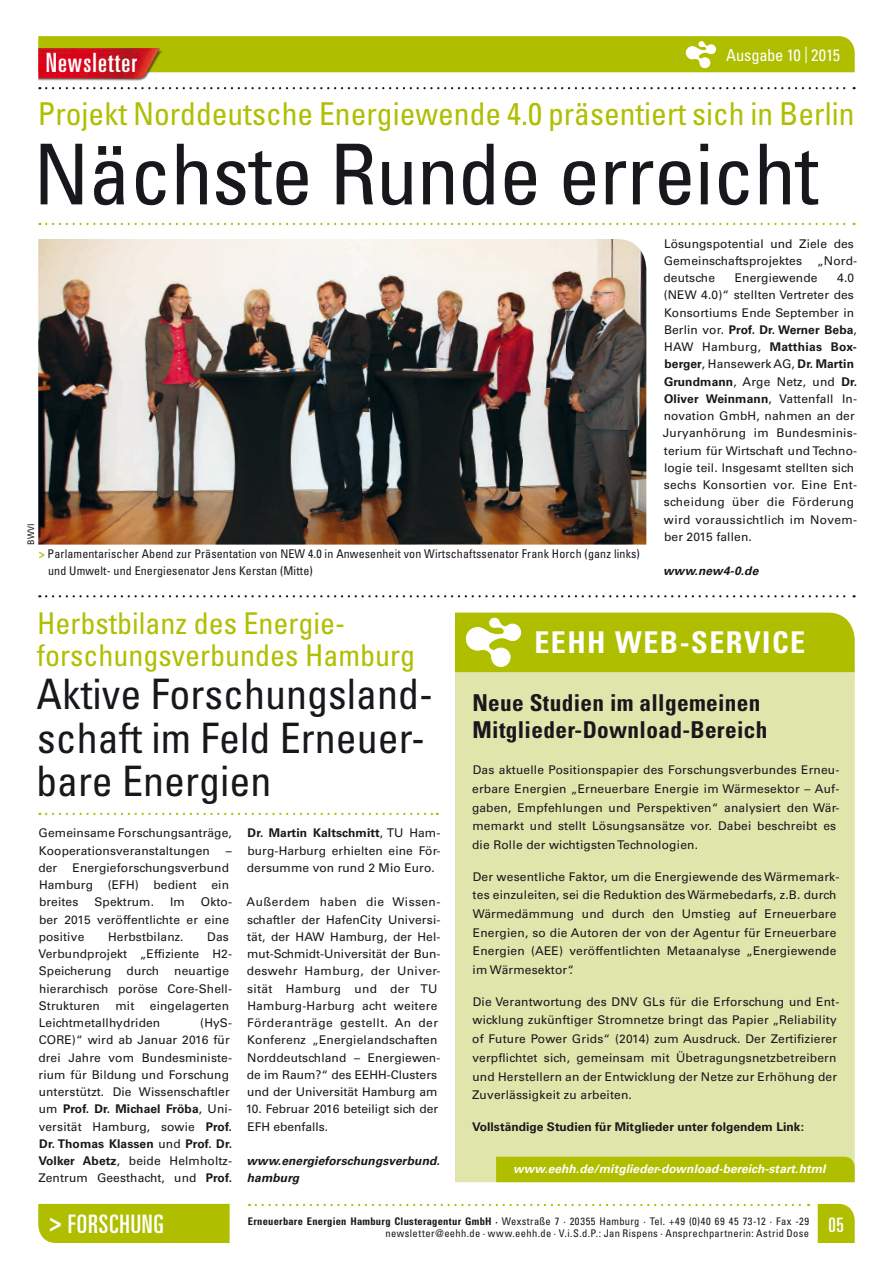
<style>
.page{position:relative;width:893px;height:1263px;background:#fff}
.page>*{position:absolute;margin:0;border:0;box-sizing:border-box;transform-origin:0 0}
.t1{font:condensed 84px "Univers LT Std";letter-spacing:-.01em;color:#1a171c}
.t2{font:condensed 42px/43.5px "Univers LT Std";color:#1a171c}
.t3{font:condensed 31.5px "Univers LT Std";color:#afbf00}
.t4{font:condensed 30px/31.5px "Univers LT Std";color:#afbf00}
.t5{font:700 condensed 30px "Univers LT Std";letter-spacing:.05em;color:#fff}
.t6{font:ultra-condensed 26.55px "Univers LT Std";letter-spacing:.045em;color:#fff}
.t7{font:ultra-condensed 25.5px "Univers LT Std";letter-spacing:.035em;color:#fff}
.t8{font:700 condensed 23.25px/27px "Univers LT Std";letter-spacing:.015em;color:#1a171c}
.t9{font:condensed 16.5px "Univers LT Std";letter-spacing:-.015em;color:#fff}
.t10{font:12px/17.2px "Univers LT Std";letter-spacing:.01em;color:#1a171c}
.t11{font:condensed 12px/17.2px "Univers LT Std";letter-spacing:.01em;color:#1a171c}
.t12{font:700 12px "Univers LT Std";letter-spacing:.005em;color:#1a171c}
.t13{font:italic 700 12px "Univers LT Std";letter-spacing:.005em;color:#fff}
.t14{font:italic 700 12px/17.2px "Univers LT Std";letter-spacing:.01em;color:#1a171c}
.t15{font:condensed 10.5px/12.6px "Univers LT Std";letter-spacing:.035em;color:#1a171c}
.t16{font:condensed 9px "Univers LT Std";color:#1a171c}
.s1{font-weight:700;color:#afbf00}
.s2{font-weight:700}
.s3{font-weight:700;font-stretch:condensed}
</style>
<div class="page">
<img style="left:38px;top:72px;width:150px;height:9px">
<svg style="left:46px;top:87px;width:809px;height:2px"></svg>
<svg style="left:38px;top:36px;width:817px;height:36px;background:#b3af07"></svg>
<svg style="left:256px;top:1204px;width:553px;height:2px"></svg>
<svg style="left:818px;top:1204px;width:37px;height:39px"></svg>
<div style="left:38px;top:1204px;width:192px;height:39px;background:#afbf00"></div>
<svg style="left:46px;top:223px;width:809px;height:2px"></svg>
<svg style="left:46px;top:595px;width:809px;height:2px"></svg>
<img style="left:38px;top:239px;width:608px;height:306px">
<svg style="left:46px;top:813px;width:392px;height:2px"></svg>
<div style="left:455px;top:672px;width:400px;height:510px;background:#e0e5ac"></div>
<div style="left:455px;top:613px;width:400px;height:59px;background:#afbf00"></div>
<div style="left:496px;top:1157px;width:359px;height:25px;background:#afbf00"></div>
<h3 class="t6" style="left:46px;top:48px;width:93px">Newsletter</h3>
<h3 class="t9" style="left:726px;top:44px;width:116px">Ausgabe 10 | 2015</h3>
<h3 class="t3" style="left:38px;top:94px;width:818px">Projekt Norddeutsche Energiewende 4.0 präsentiert sich in Berlin</h3>
<h1 class="t1" style="left:33px;top:121px;width:786px">Nächste Runde erreicht</h1>
<p class="t16" style="left:25px;top:545px;width:23px;rotate:-90deg">BWVI</p>
<p class="t11" style="left:48px;top:545px;width:593px;text-indent:-9px"><span class="s1">&gt;</span> Parlamentarischer Abend zur Präsentation von NEW 4.0 in Anwesenheit von Wirtschaftssenator Frank Horch (ganz links) und Umwelt- und Energiesenator Jens Kerstan (Mitte)</p>
<p class="t10" style="left:664px;top:235px;width:192px">Lösungspotential und Ziele des<br>Gemeinschaftsprojektes</p>
<p class="t10" style="left:817px;top:252px;width:41px">„Nord-</p>
<p class="t10" style="left:663px;top:269px;width:53px">deutsche</p>
<p class="t10" style="left:735px;top:269px;width:84px">Energiewende</p>
<p class="t10" style="left:663px;top:269px;width:196px;text-indent:174px">4.0 (NEW 4.0)“ stellten Vertreter des<br>Konsortiums Ende September in<br>Berlin vor. <span class="s2">Prof. Dr. Werner Beba</span>,<br>HAW Hamburg, <span class="s2">Matthias Box&shy;berger</span>, Hansewerk AG, <span class="s2">Dr. Martin<br>Grundmann</span>, Arge Netz, und <span class="s2">Dr.<br>Oliver Weinmann</span>, Vattenfall In&shy;novation GmbH, nahmen an der<br>Juryanhörung im Bundesminis&shy;terium für Wirtschaft und Techno&shy;logie teil. Insgesamt stellten sich sechs Konsortien vor. Eine Ent&shy;scheidung über die Förderung wird voraussichtlich im Novem&shy;ber 2015 fallen.</p>
<p class="t14" style="left:663px;top:563px;width:97px">www.new4-0.de</p>
<h3 class="t4" style="left:37px;top:607px;width:380px">Herbstbilanz des Energie&shy;forschungsverbundes Hamburg</h3>
<h2 class="t2" style="left:36px;top:672px;width:399px">Aktive Forschungsland&shy;schaft im Feld Erneuer&shy;bare Energien</h2>
<p class="t10" style="left:39px;top:824px;width:195px">Gemeinsame Forschungsanträge,<br>Kooperationsveranstaltungen</p>
<p class="t10" style="left:226px;top:842px;width:7px">–</p>
<p class="t10" style="left:39px;top:859px;width:192px;text-align:justify;text-indent:34px">Energieforschungsverbund Hamburg (EFH) bedient ein breites</p>
<p class="t10" style="left:38px;top:859px;width:20px">der</p>
<p class="t10" style="left:39px;top:893px;width:195px;text-indent:162px">Okto&shy;ber 2015 veröffentlichte er eine positive</p>
<p class="t10" style="left:94px;top:893px;width:61px">Spektrum.</p>
<p class="t10" style="left:170px;top:893px;width:16px">Im</p>
<p class="t10" style="left:39px;top:928px;width:195px;text-indent:169px">Das<br>Verbundprojekt „Effiziente H2-<br>Speicherung</p>
<p class="t10" style="left:108px;top:928px;width:77px">Herbstbilanz.</p>
<p class="t10" style="left:127px;top:962px;width:34px">durch</p>
<p class="t10" style="left:39px;top:962px;width:195px;text-indent:136px">neuartige hierarchisch poröse Core-Shell-<br>Strukturen</p>
<p class="t10" style="left:39px;top:997px;width:192px;text-indent:111px">eingelagerten<br>Leichtmetallhydriden</p>
<p class="t10" style="left:115px;top:997px;width:20px">mit</p>
<p class="t10" style="left:38px;top:1014px;width:195px;text-indent:162px">(HyS-<br>CORE)“ wird ab Januar 2016 für drei Jahre vom Bundesministe&shy;rium für Bildung und Forschung unterstützt. Die Wissenschaftler um <span class="s2">Prof. Dr. Michael Fröba</span>, Uni&shy;versität Hamburg, sowie <span class="s2">Prof.<br>Dr. Thomas Klassen</span> und <span class="s2">Prof. Dr.<br>Volker Abetz</span>, beide Helmholtz-<br>Zentrum Geesthacht, und <span class="s2">Prof.</span></p>
<p class="t10" style="left:247px;top:825px;width:195px;text-align:justify"><span class="s2">Dr. Martin Kaltschmitt</span>, TU Ham&shy;burg-Harburg erhielten eine För&shy;dersumme von rund 2 Mio Euro.</p>
<p class="t10" style="left:247px;top:894px;width:195px">Außerdem haben die Wissen&shy;schaftler der HafenCity Universi&shy;tät, der HAW Hamburg, der Hel&shy;mut-Schmidt-Universität der Bun&shy;deswehr Hamburg, der Univer&shy;sität Hamburg und der TU<br>Hamburg-Harburg acht weitere<br>Förderanträge gestellt. An der<br>Konferenz „Energielandschaften<br>Norddeutschland – Energiewen&shy;de im Raum?“ des EEHH-Clusters und der Universität Hamburg am</p>
<p class="t10" style="left:246px;top:1100px;width:194px">10. Februar 2016 beteiligt sich der<br>EFH ebenfalls.</p>
<p class="t14" style="left:246px;top:1152px;width:195px">www.energieforschungsverbund. hamburg</p>
<h3 class="t5" style="left:534px;top:624px;width:272px">EEHH WEB-SERVICE</h3>
<h3 class="t8" style="left:472px;top:689px;width:297px">Neue Studien im allgemeinen<br>Mitglieder-Download-Bereich</h3>
<p class="t10" style="left:472px;top:760px;width:369px;line-height:18.8px">Das aktuelle Positionspapier des Forschungsverbundes Erneu&shy;erbare Energien „Erneuerbare Energie im Wärmesektor – Auf&shy;gaben, Empfehlungen und Perspektiven“ analysiert den Wär&shy;memarkt und stellt Lösungsansätze vor. Dabei beschreibt es die Rolle der wichtigsten Technologien.</p>
<p class="t10" style="left:473px;top:867px;width:368px;line-height:18.8px">Der wesentliche Faktor, um die Energiewende des Wärmemark&shy;tes einzuleiten, sei die Reduktion des Wärmebedarfs, z.B. durch Wärmedämmung und durch den Umstieg auf Erneuerbare Energien, so die Autoren der von der Agentur für Erneuerbare Energien (AEE) veröffentlichten Metaanalyse „Energiewende im Wärmesektor“.</p>
<p class="t10" style="left:472px;top:992px;width:369px;line-height:18.8px">Die Verantwortung des DNV GLs für die Erforschung und Ent&shy;wicklung zukünftiger Stromnetze bringt das Papier „Reliability of Future Power Grids“ (2014) zum Ausdruck. Der Zertifizierer verpflichtet sich, gemeinsam mit Übetragungsnetzbetreibern und Herstellern an der Entwicklung der Netze zur Erhöhung der Zuverlässigkeit zu arbeiten.</p>
<p class="t12" style="left:472px;top:1120px;width:333px">Vollständige Studien für Mitglieder unter folgendem Link:</p>
<p class="t13" style="left:513px;top:1162px;width:314px">www.eehh.de/mitglieder-download-bereich-start.html</p>
<h3 class="t7" style="left:49px;top:1209px;width:116px"><span class="s3">&gt;</span> FORSCHUNG</h3>
<p class="t15" style="left:386px;top:1215px;width:460px;text-indent:-138px"><span class="s2">Erneuerbare Energien Hamburg Clusteragentur GmbH ·</span> Wexstraße 7 · 20355 Hamburg · Tel. +49 (0)40 69 45 73-12 · Fax -29 newsletter@eehh.de · www.eehh.de · V.i.S.d.P.: Jan Rispens · Ansprechpartnerin: Astrid Dose <sup>05</sup></p>
</div>
